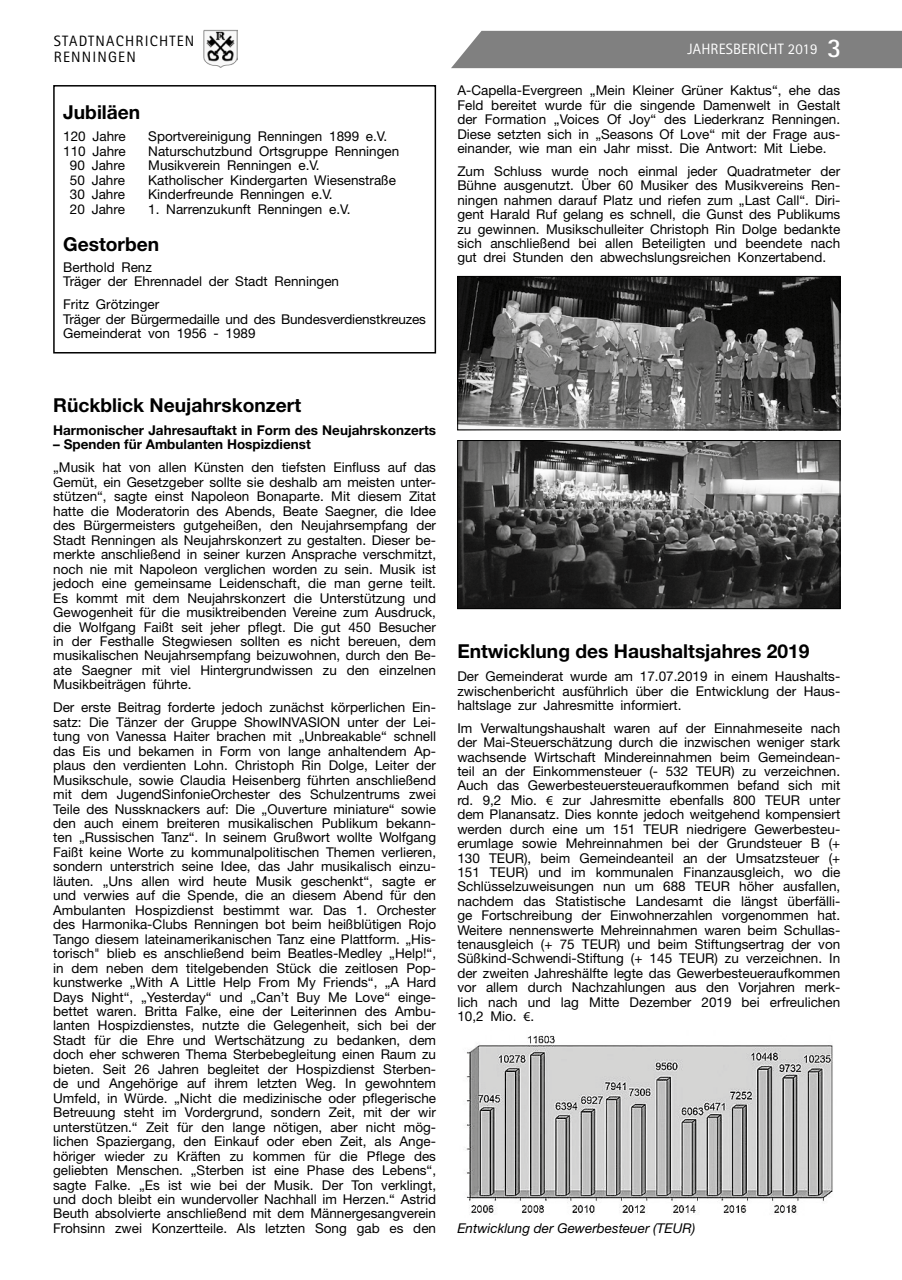
<style>
.page{position:relative;width:902px;height:1280px;background:#fff}
.page>*{position:absolute;margin:0;border:0;box-sizing:border-box;transform-origin:0 0}
.t1{font:700 19.2px "Helvetica Neue";color:#000}
.t2{font:15px/16.5px "Rotis Sans Serif";letter-spacing:.08em;color:#000}
.t3{font:15px "Rotis Sans Serif";letter-spacing:.01em;color:#fff}
.t4{font:13.5px/14.4px "Helvetica Neue";color:#000;text-align:justify}
.t5{font:700 13.5px "Helvetica Neue";color:#000}
.t6{font:italic 13.5px "Helvetica Neue";color:#000}
.s1{font-weight:700;font-size:27px}
.s2{font-family:"Myriad Pro"}
</style>
<div class="page">
<img style="left:204px;top:30px;width:33px;height:38px">
<div style="left:451px;top:31px;width:450px;height:37px;background:#808080"></div>
<div style="left:53px;top:85px;width:383px;height:268px;border:2px solid #000"></div>
<img style="left:459px;top:278px;width:379px;height:150px">
<div style="left:457px;top:276px;width:383px;height:154px;border:1px solid #000"></div>
<img style="left:459px;top:442px;width:379px;height:165px">
<div style="left:457px;top:440px;width:383px;height:169px;border:1px solid #000"></div>
<img style="left:466px;top:1035px;width:367px;height:179px">
<p class="t2" style="left:54px;top:32px;width:142px">STADTNACHRICHTEN<br>RENNINGEN</p>
<p class="t3" style="left:687px;top:40px;width:15px">JAHRE</p>
<p class="t3" style="left:725px;top:40px;width:24px">SBERICHT</p>
<p class="t3" style="left:787px;top:40px;width:55px">2019 <span class="s1">3</span></p>
<h1 class="t1" style="left:63px;top:100px;width:79px">Jubiläen</h1>
<p class="t4" style="left:63px;top:129px;width:64px">120 Jahre</p>
<p class="t4" style="left:148px;top:129px;width:240px">Sportvereinigung Renningen 1899 e.V.</p>
<p class="t4" style="left:63px;top:144px;width:64px">110 Jahre</p>
<p class="t4" style="left:148px;top:144px;width:252px">Naturschutzbund Ortsgruppe Renningen</p>
<p class="t4" style="left:70px;top:158px;width:57px">90 Jahre</p>
<p class="t4" style="left:148px;top:158px;width:173px">Musikverein Renningen e.V.</p>
<p class="t4" style="left:70px;top:172px;width:57px">50 Jahre</p>
<p class="t4" style="left:148px;top:172px;width:249px">Katholischer Kindergarten Wiesenstraße</p>
<p class="t4" style="left:70px;top:187px;width:57px">30 Jahre</p>
<p class="t4" style="left:148px;top:187px;width:186px">Kinderfreunde Renningen e.V.</p>
<p class="t4" style="left:70px;top:201px;width:57px">20 Jahre</p>
<p class="t4" style="left:148px;top:201px;width:204px">1. Narrenzukunft Renningen e.V.</p>
<h1 class="t1" style="left:63px;top:232px;width:98px">Gestorben</h1>
<p class="t4" style="left:63px;top:260px;width:277px">Berthold Renz<br>Träger der Ehrennadel der Stadt Renningen</p>
<p class="t4" style="left:63px;top:297px;width:364px;text-align:left">Fritz Grötzinger<br>Träger der Bürgermedaille und des Bundesverdienstkreuzes<br>Gemeinderat von 1956 - 1989</p>
<p class="t4" style="left:457px;top:83px;width:384px">A-Capella-Evergreen „Mein Kleiner Grüner Kaktus“, ehe das Feld bereitet wurde für die singende Damenwelt in Gestalt der Formation „Voices Of Joy“ des Liederkranz Renningen.<br>Diese setzten sich in „Seasons Of Love“ mit der Frage aus&shy;einander, wie man ein Jahr misst. Die Antwort: Mit Liebe.</p>
<p class="t4" style="left:457px;top:164px;width:384px">Zum Schluss wurde noch einmal jeder Quadratmeter der Bühne ausgenutzt. Über 60 Musiker des Musikvereins Ren&shy;ningen nahmen darauf Platz und riefen zum „Last Call“. Diri&shy;gent Harald Ruf gelang es schnell, die Gunst des Publikums zu gewinnen. Musikschulleiter Christoph Rin Dolge bedankte sich anschließend bei allen Beteiligten und beendete nach gut drei Stunden den abwechslungsreichen Konzertabend.</p>
<h1 class="t1" style="left:53px;top:393px;width:249px">Rückblick Neujahrskonzert</h1>
<p class="t5" style="left:53px;top:422px;width:384px">Harmonischer Jahresauftakt in Form des Neujahrskonzerts</p>
<p class="t5" style="left:53px;top:436px;width:259px">– Spenden für Ambulanten Hospizdienst</p>
<p class="t4" style="left:53px;top:460px;width:384px">„Musik hat von allen Künsten den tiefsten Einfluss auf das Gemüt, ein Gesetzgeber sollte sie deshalb am meisten unter&shy;stützen“, sagte einst Napoleon Bonaparte. Mit diesem Zitat hatte die Moderatorin des Abends, Beate Saegner, die Idee des Bürgermeisters gutgeheißen, den Neujahrsempfang der Stadt Renningen als Neujahrskonzert zu gestalten. Dieser be&shy;merkte anschließend in seiner kurzen Ansprache verschmitzt, noch nie mit Napoleon verglichen worden zu sein. Musik ist jedoch eine gemeinsame Leidenschaft, die man gerne teilt.<br>Es kommt mit dem Neujahrskonzert die Unterstützung und Gewogenheit für die musiktreibenden Vereine zum Ausdruck, die Wolfgang Faißt seit jeher pflegt. Die gut 450 Besucher in der Festhalle Stegwiesen sollten es nicht bereuen, dem musikalischen Neujahrsempfang beizuwohnen, durch den Be&shy;ate Saegner mit viel Hintergrundwissen zu den einzelnen Musikbeiträgen führte.</p>
<p class="t4" style="left:53px;top:700px;width:384px">Der erste Beitrag forderte jedoch zunächst körperlichen Ein&shy;satz: Die Tänzer der Gruppe ShowINVASION unter der Lei&shy;tung von Vanessa Haiter brachen mit „Unbreakable“ schnell das Eis und bekamen in Form von lange anhaltendem Ap&shy;plaus den verdienten Lohn. Christoph Rin Dolge, Leiter der Musikschule, sowie Claudia Heisenberg führten anschließend mit dem JugendSinfonieOrchester des Schulzentrums zwei Teile des Nussknackers auf: Die „Ouverture miniature“ sowie den auch einem breiteren musikalischen Publikum bekann&shy;ten „Russischen Tanz“. In seinem Grußwort wollte Wolfgang Faißt keine Worte zu kommunalpolitischen Themen verlieren, sondern unterstrich seine Idee, das Jahr musikalisch einzu&shy;läuten. „Uns allen wird heute Musik geschenkt“, sagte er und verwies auf die Spende, die an diesem Abend für den Ambulanten Hospizdienst bestimmt war. Das 1. Orchester des Harmonika-Clubs Renningen bot beim heißblütigen Rojo Tango diesem lateinamerikanischen Tanz eine Plattform. „His&shy;torisch" blieb es anschließend beim Beatles-Medley „Help!“, in dem neben dem titelgebenden Stück die zeitlosen Pop&shy;kunstwerke „With A Little Help From My Friends“, „A Hard Days Night“, „Yesterday“ und „Can’t Buy Me Love“ einge&shy;bettet waren. Britta Falke, eine der Leiterinnen des Ambu&shy;lanten Hospizdienstes, nutzte die Gelegenheit, sich bei der Stadt für die Ehre und Wertschätzung zu bedanken, dem doch eher schweren Thema Sterbebegleitung einen Raum zu bieten. Seit 26 Jahren begleitet der Hospizdienst Sterben&shy;de und Angehörige auf ihrem letzten Weg. In gewohntem Umfeld, in Würde. „Nicht die medizinische oder pflegerische Betreuung steht im Vordergrund, sondern Zeit, mit der wir unterstützen.“ Zeit für den lange nötigen, aber nicht mög&shy;lichen Spaziergang, den Einkauf oder eben Zeit, als Ange&shy;höriger wieder zu Kräften zu kommen für die Pflege des geliebten Menschen. „Sterben ist eine Phase des Lebens“, sagte Falke. „Es ist wie bei der Musik. Der Ton verklingt, und doch bleibt ein wundervoller Nachhall im Herzen.“ Astrid Beuth absolvierte anschließend mit dem Männergesangverein Frohsinn zwei Konzertteile. Als letzten Song gab es den</p>
<h1 class="t1" style="left:457px;top:639px;width:354px">Entwicklung des Haushaltsjahres 2019</h1>
<p class="t4" style="left:457px;top:669px;width:384px">Der Gemeinderat wurde am 17.07.2019 in einem Haushalts&shy;zwischenbericht ausführlich über die Entwicklung der Haus&shy;haltslage zur Jahresmitte informiert.</p>
<p class="t4" style="left:457px;top:721px;width:384px">Im Verwaltungshaushalt waren auf der Einnahmeseite nach der Mai-Steuerschätzung durch die inzwischen weniger stark wachsende Wirtschaft Mindereinnahmen beim Gemeindean&shy;teil an der Einkommensteuer (- 532 TEUR) zu verzeichnen.<br>Auch das Gewerbesteuersteueraufkommen befand sich mit rd. 9,2 Mio. <span class="s2">€</span> zur Jahresmitte ebenfalls 800 TEUR unter dem Planansatz. Dies konnte jedoch weitgehend kompensiert werden durch eine um 151 TEUR niedrigere Gewerbesteu&shy;erumlage sowie Mehreinnahmen bei der Grundsteuer B (+ 130 TEUR), beim Gemeindeanteil an der Umsatzsteuer (+ 151 TEUR) und im kommunalen Finanzausgleich, wo die Schlüsselzuweisungen nun um 688 TEUR höher ausfallen, nachdem das Statistische Landesamt die längst überfälli&shy;ge Fortschreibung der Einwohnerzahlen vorgenommen hat.<br>Weitere nennenswerte Mehreinnahmen waren beim Schullas&shy;tenausgleich (+ 75 TEUR) und beim Stiftungsertrag der von Süßkind-Schwendi-Stiftung (+ 145 TEUR) zu verzeichnen. In der zweiten Jahreshälfte legte das Gewerbesteueraufkommen vor allem durch Nachzahlungen aus den Vorjahren merk&shy;lich nach und lag Mitte Dezember 2019 bei erfreulichen 10,2 Mio. <span class="s2">€</span>.</p>
<p class="t6" style="left:457px;top:1220px;width:239px">Entwicklung der Gewerbesteuer (TEUR)</p>
</div>
